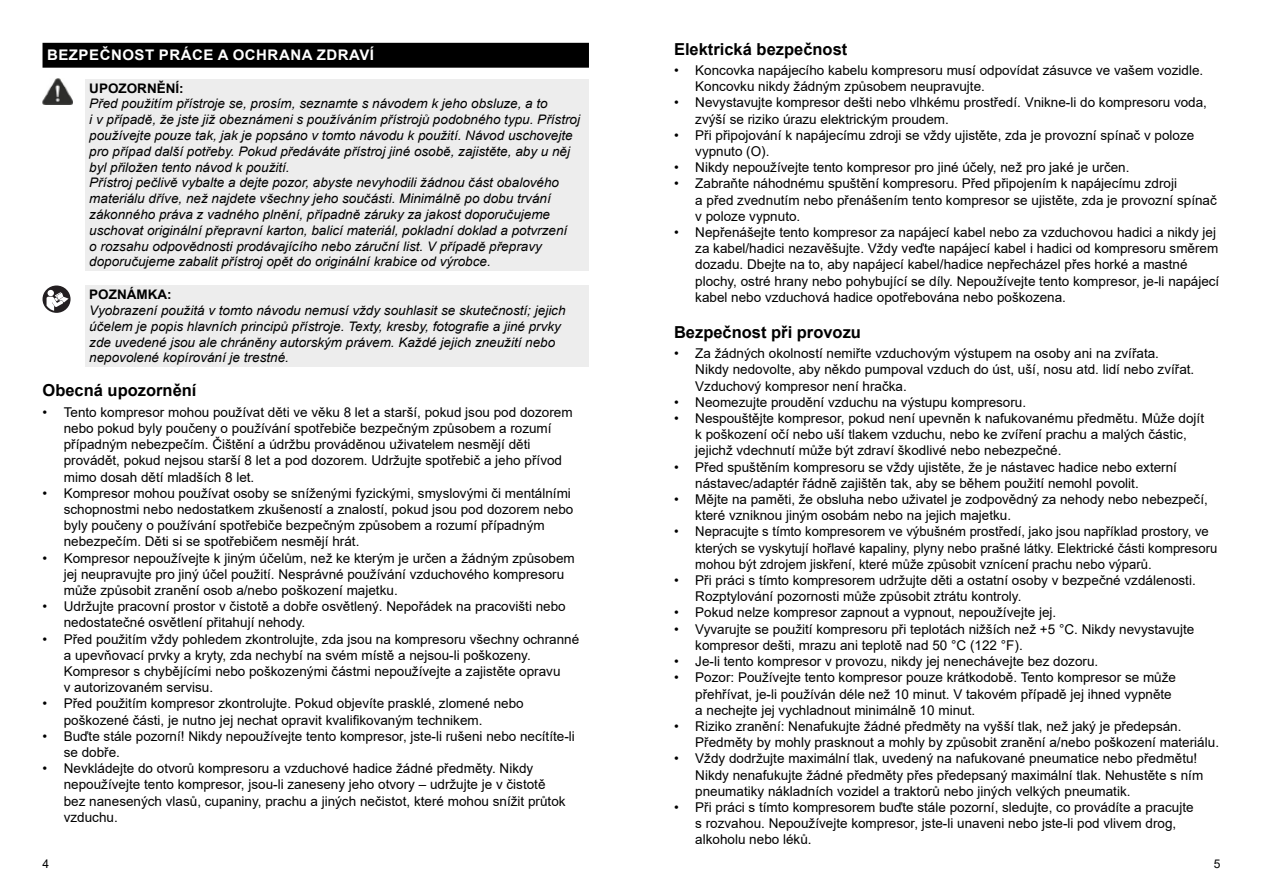
<style>
.page{position:relative;width:1263px;height:893px;background:#fff}
.page>*{position:absolute;margin:0;border:0;box-sizing:border-box;transform-origin:0 0}
.t1{font:700 16.5px "Arial";color:#000}
.t2{font:700 14.7px "Arial";letter-spacing:.035em;color:#fff}
.t3{font:13.5px/16.2px "Arial";color:#000}
.t4{font:italic 13.2px/15.8px "Arial";color:#000}
.t5{font:700 13.2px "Arial";color:#000}
.t6{font:12px "Arial";color:#000}
</style>
<div class="page">
<div style="left:43px;top:43px;width:546px;height:25px;background:#000"></div>
<div style="left:85px;top:79px;width:504px;height:192px;background:#ededed"></div>
<img style="left:43px;top:79px;width:29px;height:26px">
<div style="left:85px;top:285px;width:504px;height:82px;background:#ededed"></div>
<svg style="left:43px;top:285px;width:28px;height:28px"></svg>
<svg style="left:47px;top:290px;width:22px;height:21px"></svg>
<p class="t2" style="left:47px;top:45px;width:328px">BEZPEČNOST PRÁCE A OCHRANA ZDRAVÍ</p>
<p class="t5" style="left:89px;top:79px;width:96px">UPOZORNĚNÍ:</p>
<p class="t4" style="left:89px;top:96px;width:492px">Před použitím přístroje se, prosím, seznamte s návodem k jeho obsluze, a to<br>i v případě, že jste již obeznámeni s používáním přístrojů podobného typu. Přístroj používejte pouze tak, jak je popsáno v tomto návodu k použití. Návod uschovejte pro případ další potřeby. Pokud předáváte přístroj jiné osobě, zajistěte, aby u něj byl přiložen tento návod k použití.<br>Přístroj pečlivě vybalte a dejte pozor, abyste nevyhodili žádnou část obalového materiálu dříve, než najdete všechny jeho součásti. Minimálně po dobu trvání zákonného práva z vadného plnění, případně záruky za jakost doporučujeme uschovat originální přepravní karton, balicí materiál, pokladní doklad a potvrzení<br>o rozsahu odpovědnosti prodávajícího nebo záruční list. V případě přepravy doporučujeme zabalit přístroj opět do originální krabice od výrobce.</p>
<p class="t5" style="left:89px;top:285px;width:84px">POZNÁMKA:</p>
<p class="t4" style="left:89px;top:303px;width:478px">Vyobrazení použitá v tomto návodu nemusí vždy souhlasit se skutečností; jejich účelem je popis hlavních principů přístroje. Texty, kresby, fotografie a jiné prvky zde uvedené jsou ale chráněny autorským právem. Každé jejich zneužití nebo nepovolené kopírování je trestné.</p>
<p class="t1" style="left:43px;top:379px;width:156px">Obecná upozornění</p>
<p class="t3" style="left:64px;top:404px;width:510px;text-indent:-21px">• Tento kompresor mohou používat děti ve věku 8 let a starší, pokud jsou pod dozorem nebo pokud byly poučeny o používání spotřebiče bezpečným způsobem a rozumí případným nebezpečím. Čištění a údržbu prováděnou uživatelem nesmějí děti provádět, pokud nejsou starší 8 let a pod dozorem. Udržujte spotřebič a jeho přívod mimo dosah dětí mladších 8 let.</p>
<p class="t3" style="left:64px;top:485px;width:511px;text-indent:-21px">• Kompresor mohou používat osoby se sníženými fyzickými, smyslovými či mentálními schopnostmi nebo nedostatkem zkušeností a znalostí, pokud jsou pod dozorem nebo byly poučeny o používání spotřebiče bezpečným způsobem a rozumí případným nebezpečím. Děti si se spotřebičem nesmějí hrát.</p>
<p class="t3" style="left:64px;top:550px;width:512px;text-indent:-21px">• Kompresor nepoužívejte k jiným účelům, než ke kterým je určen a žádným způsobem jej neupravujte pro jiný účel použití. Nesprávné používání vzduchového kompresoru může způsobit zranění osob a/nebo poškození majetku.</p>
<p class="t3" style="left:64px;top:598px;width:503px;text-indent:-21px">• Udržujte pracovní prostor v čistotě a dobře osvětlený. Nepořádek na pracovišti nebo nedostatečné osvětlení přitahují nehody.</p>
<p class="t3" style="left:64px;top:631px;width:517px;text-indent:-21px">• Před použitím vždy pohledem zkontrolujte, zda jsou na kompresoru všechny ochranné a upevňovací prvky a kryty, zda nechybí na svém místě a nejsou-li poškozeny.<br>Kompresor s chybějícími nebo poškozenými částmi nepoužívejte a zajistěte opravu<br>v autorizovaném servisu.</p>
<p class="t3" style="left:64px;top:695px;width:461px;text-indent:-21px">• Před použitím kompresor zkontrolujte. Pokud objevíte prasklé, zlomené nebo poškozené části, je nutno jej nechat opravit kvalifikovaným technikem.</p>
<p class="t3" style="left:64px;top:728px;width:513px;text-indent:-21px">• Buďte stále pozorní! Nikdy nepoužívejte tento kompresor, jste-li rušeni nebo necítíte-li se dobře.</p>
<p class="t3" style="left:64px;top:760px;width:503px;text-indent:-21px">• Nevkládejte do otvorů kompresoru a vzduchové hadice žádné předměty. Nikdy nepoužívejte tento kompresor, jsou-li zaneseny jeho otvory – udržujte je v čistotě bez nanesených vlasů, cupaniny, prachu a jiných nečistot, které mohou snížit průtok vzduchu.</p>
<p class="t1" style="left:674px;top:37px;width:175px">Elektrická bezpečnost</p>
<p class="t3" style="left:695px;top:62px;width:509px;text-indent:-21px">• Koncovka napájecího kabelu kompresoru musí odpovídat zásuvce ve vašem vozidle.<br>Koncovku nikdy žádným způsobem neupravujte.</p>
<p class="t3" style="left:695px;top:94px;width:513px;text-indent:-21px">• Nevystavujte kompresor dešti nebo vlhkému prostředí. Vnikne-li do kompresoru voda, zvýší se riziko úrazu elektrickým proudem.</p>
<p class="t3" style="left:695px;top:127px;width:500px;text-indent:-21px">• Při připojování k napájecímu zdroji se vždy ujistěte, zda je provozní spínač v poloze vypnuto (O).</p>
<p class="t3" style="left:674px;top:159px;width:457px">• Nikdy nepoužívejte tento kompresor pro jiné účely, než pro jaké je určen.</p>
<p class="t3" style="left:695px;top:175px;width:523px;text-indent:-21px">• Zabraňte náhodnému spuštění kompresoru. Před připojením k napájecímu zdroji<br>a před zvednutím nebo přenášením tento kompresor se ujistěte, zda je provozní spínač v poloze vypnuto.</p>
<p class="t3" style="left:695px;top:224px;width:526px;text-indent:-21px">• Nepřenášejte tento kompresor za napájecí kabel nebo za vzduchovou hadici a nikdy jej za kabel/hadici nezavěšujte. Vždy veďte napájecí kabel i hadici od kompresoru směrem dozadu. Dbejte na to, aby napájecí kabel/hadice nepřecházel přes horké a mastné plochy, ostré hrany nebo pohybující se díly. Nepoužívejte tento kompresor, je-li napájecí kabel nebo vzduchová hadice opotřebována nebo poškozena.</p>
<p class="t1" style="left:674px;top:320px;width:189px">Bezpečnost při provozu</p>
<p class="t3" style="left:695px;top:345px;width:501px;text-indent:-21px">• Za žádných okolností nemiřte vzduchovým výstupem na osoby ani na zvířata.<br>Nikdy nedovolte, aby někdo pumpoval vzduch do úst, uší, nosu atd. lidí nebo zvířat.<br>Vzduchový kompresor není hračka.</p>
<p class="t3" style="left:674px;top:394px;width:354px">• Neomezujte proudění vzduchu na výstupu kompresoru.</p>
<p class="t3" style="left:695px;top:410px;width:510px;text-indent:-21px">• Nespouštějte kompresor, pokud není upevněn k nafukovanému předmětu. Může dojít k poškození očí nebo uší tlakem vzduchu, nebo ke zvíření prachu a malých částic, jejichž vdechnutí může být zdraví škodlivé nebo nebezpečné.</p>
<p class="t3" style="left:695px;top:459px;width:483px;text-indent:-21px">• Před spuštěním kompresoru se vždy ujistěte, že je nástavec hadice nebo externí nástavec/adaptér řádně zajištěn tak, aby se během použití nemohl povolit.</p>
<p class="t3" style="left:695px;top:491px;width:514px;text-indent:-21px">• Mějte na paměti, že obsluha nebo uživatel je zodpovědný za nehody nebo nebezpečí, které vzniknou jiným osobám nebo na jejich majetku.</p>
<p class="t3" style="left:695px;top:524px;width:524px;text-indent:-21px">• Nepracujte s tímto kompresorem ve výbušném prostředí, jako jsou například prostory, ve kterých se vyskytují hořlavé kapaliny, plyny nebo prašné látky. Elektrické části kompresoru mohou být zdrojem jiskření, které může způsobit vznícení prachu nebo výparů.</p>
<p class="t3" style="left:695px;top:572px;width:502px;text-indent:-21px">• Při práci s tímto kompresorem udržujte děti a ostatní osoby v bezpečné vzdálenosti.<br>Rozptylování pozornosti může způsobit ztrátu kontroly.</p>
<p class="t3" style="left:674px;top:605px;width:384px">• Pokud nelze kompresor zapnout a vypnout, nepoužívejte jej.</p>
<p class="t3" style="left:695px;top:621px;width:500px;text-indent:-21px">• Vyvarujte se použití kompresoru při teplotách nižších než +5 °C. Nikdy nevystavujte kompresor dešti, mrazu ani teplotě nad 50 °C (122 °F).</p>
<p class="t3" style="left:674px;top:653px;width:426px">• Je-li tento kompresor v provozu, nikdy jej nenechávejte bez dozoru.</p>
<p class="t3" style="left:695px;top:669px;width:482px;text-indent:-21px">• Pozor: Používejte tento kompresor pouze krátkodobě. Tento kompresor se může přehřívat, je-li používán déle než 10 minut. V takovém případě jej ihned vypněte a nechejte jej vychladnout minimálně 10 minut.</p>
<p class="t3" style="left:695px;top:718px;width:525px;text-indent:-21px">• Riziko zranění: Nenafukujte žádné předměty na vyšší tlak, než jaký je předepsán.<br>Předměty by mohly prasknout a mohly by způsobit zranění a/nebo poškození materiálu.</p>
<p class="t3" style="left:695px;top:750px;width:509px;text-indent:-21px">• Vždy dodržujte maximální tlak, uvedený na nafukované pneumatice nebo předmětu!<br>Nikdy nenafukujte žádné předměty přes předepsaný maximální tlak. Nehustěte s ním pneumatiky nákladních vozidel a traktorů nebo jiných velkých pneumatik.</p>
<p class="t3" style="left:695px;top:799px;width:500px;text-indent:-21px">• Při práci s tímto kompresorem buďte stále pozorní, sledujte, co provádíte a pracujte s rozvahou. Nepoužívejte kompresor, jste-li unaveni nebo jste-li pod vlivem drog, alkoholu nebo léků.</p>
<p class="t6" style="left:43px;top:855px;width:8px">4</p>
<p class="t6" style="left:1214px;top:855px;width:8px">5</p>
</div>
